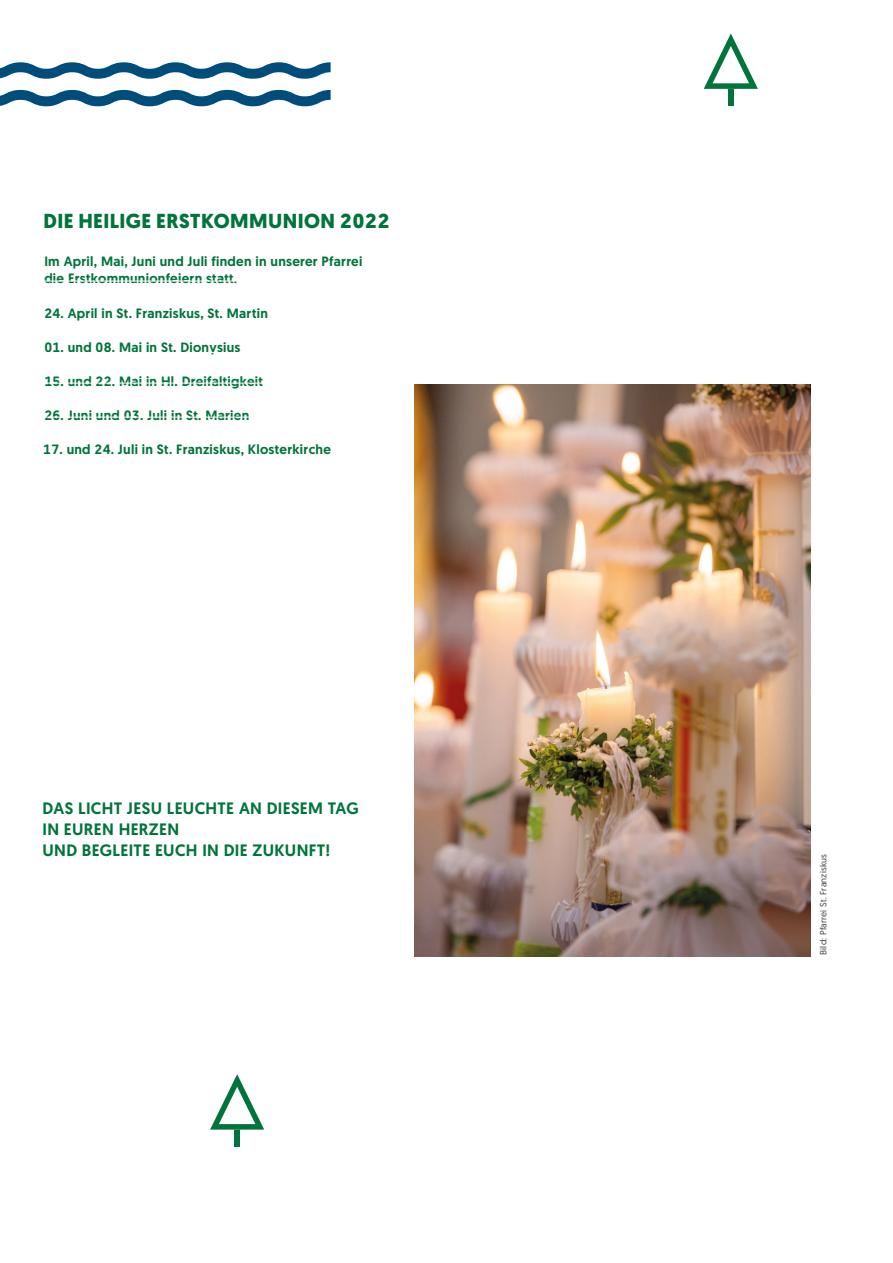
<style>
.page{position:relative;width:893px;height:1263px;background:#fff}
.page>*{position:absolute;margin:0;border:0;box-sizing:border-box;transform-origin:0 0}
.t1{font:700 20.25px "Geomanist";letter-spacing:.02em;color:#00743b}
.t2{font:500 16.5px/21px "Geomanist";letter-spacing:.02em;color:#00743b}
.t3{font:500 13.5px/16.5px "Geomanist";letter-spacing:.02em;color:#00743b}
.t4{font:9px "Geomanist";letter-spacing:.02em;color:#3d3d3c}
</style>
<div class="page">
<div style="left:728px;top:89px;width:6px;height:17px;background:#00743b"></div>
<svg style="left:704px;top:33px;width:54px;height:56px"></svg>
<div style="left:234px;top:1129px;width:6px;height:18px;background:#00743b"></div>
<svg style="left:210px;top:1074px;width:54px;height:55px"></svg>
<img style="left:415px;top:385px;width:395px;height:571px">
<svg style="left:0;top:62px;width:331px;height:17px"></svg>
<svg style="left:0;top:90px;width:331px;height:16px"></svg>
<h1 class="t1" style="left:44px;top:207px;width:348px">DIE HEILIGE ERSTKOMMUNION 2022</h1>
<p class="t3" style="left:44px;top:253px;width:320px">Im April, Mai, Juni und Juli finden in unserer Pfarrei die Erstkommunionfeiern statt.</p>
<p class="t3" style="left:44px;top:305px;width:225px">24. April in St. Franziskus, St. Martin</p>
<p class="t3" style="left:44px;top:339px;width:198px">01. und 08. Mai in St. Dionysius</p>
<p class="t3" style="left:44px;top:373px;width:220px">15. und 22. Mai in Hl. Dreifaltigkeit</p>
<p class="t3" style="left:44px;top:407px;width:206px">26. Juni und 03. Juli in St. Marien</p>
<p class="t3" style="left:43px;top:441px;width:289px">17. und 24. Juli in St. Franziskus, Klosterkirche</p>
<p class="t2" style="left:43px;top:797px;width:318px">DAS LICHT JESU LEUCHTE AN DIESEM TAG<br>IN EUREN HERZEN<br>UND BEGLEITE EUCH IN DIE ZUKUNFT!</p>
<p class="t4" style="left:818px;top:955px;width:102px;rotate:-90deg">Bild: Pfarrei St. Franziskus</p>
</div>
